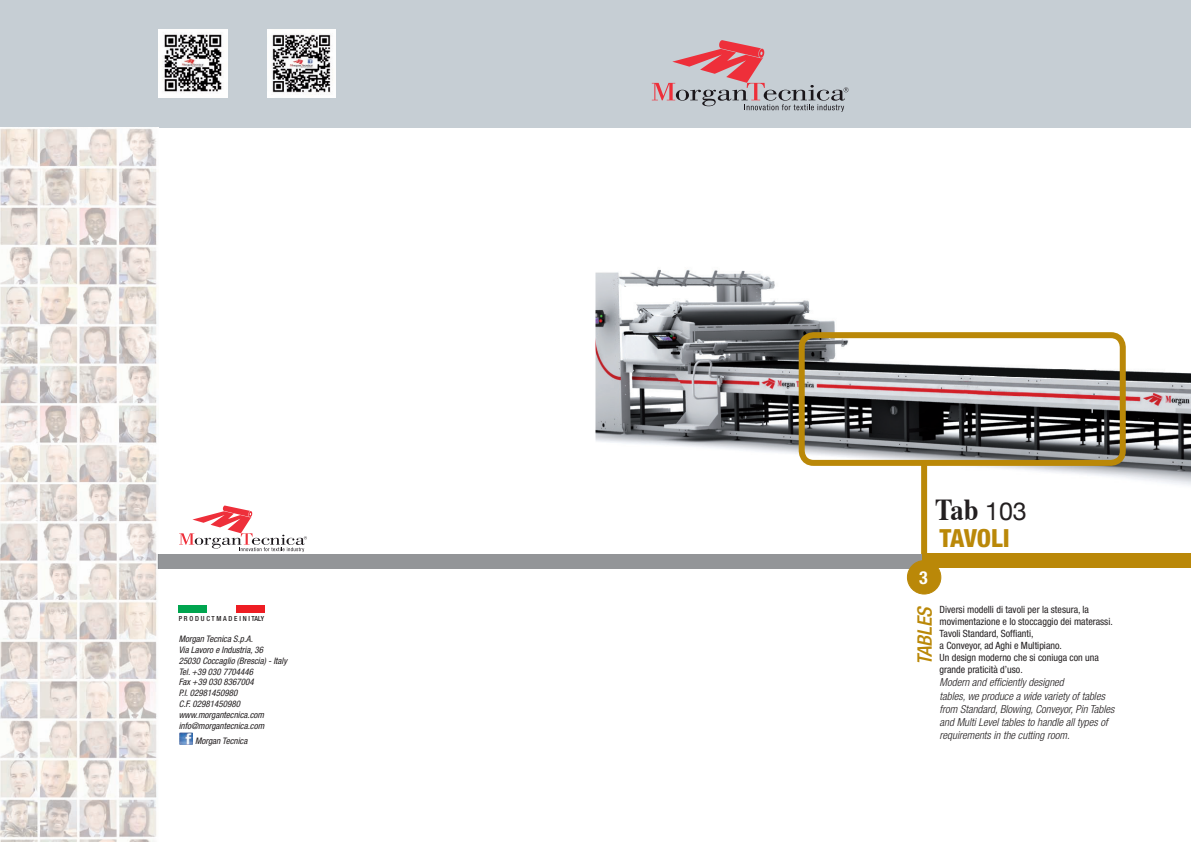
<style>
.page{position:relative;width:1191px;height:842px;background:#fff}
.page>*{position:absolute;margin:0;border:0;box-sizing:border-box;transform-origin:0 0}
.t1{font:700 30.4px "Times";color:#231f20;scale:.87 1}
.t2{font:800 condensed 25px "Helvetica Neue";letter-spacing:-.02em;color:#ba8808}
.t3{font:italic 500 condensed 20px "Helvetica Neue";color:#ba8808}
.t4{font:700 condensed 18px "Helvetica Neue";color:#fff}
.t5{font:italic 300 condensed 11px/13.2px "Helvetica Neue";color:#231f20}
.t6{font:condensed 10px/12.1px "Helvetica Neue";color:#231f20}
.t7{font:italic condensed 9px/10.8px "Helvetica Neue";color:#231f20}
.t8{font:500 condensed 7px "Helvetica Neue";color:#231f20}
.s1{font-family:"Helvetica Neue";font-weight:400;font-size:25px}
</style>
<div class="page">
<img style="left:595px;top:269px;width:596px;height:326px">
<div style="left:925px;top:554px;width:266px;height:14px;background:#ba8808"></div>
<div style="left:798px;top:332px;width:327px;height:134px;border:6px solid #ba8808;border-radius:12px"></div>
<div style="left:921px;top:463px;width:6px;height:112px;background:#ba8808"></div>
<div style="left:0;top:554px;width:921px;height:14px;background:#939598"></div>
<div style="left:907px;top:561px;width:33px;height:33px;background:#ba8808;border-radius:50%"></div>
<div style="left:907px;top:560px;width:34px;height:34px;border:1px solid #ba8808;border-radius:50%"></div>
<div style="left:0;top:0;width:1191px;height:128px;background:#c6ced4"></div>
<svg style="left:652px;top:40px;width:196px;height:72px"></svg>
<img style="left:0;top:128px;width:158px;height:714px">
<img style="left:0;top:554px;width:158px;height:14px">
<img style="left:158px;top:29px;width:70px;height:69px">
<img style="left:268px;top:29px;width:68px;height:68px">
<svg style="left:179px;top:505px;width:128px;height:47px"></svg>
<div style="left:179px;top:606px;width:28px;height:7px;background:#00a54f"></div>
<div style="left:237px;top:606px;width:28px;height:7px;background:#ee1d23"></div>
<svg style="left:180px;top:732px;width:12px;height:13px"></svg>
<p class="t8" style="left:179px;top:614px;width:87px">P R O D U C T M A D E I N I TALY</p>
<p class="t7" style="left:179px;top:633px;width:110px">Morgan Tecnica S.p.A.<br>Via Lavoro e Industria, 36<br>25030 Coccaglio (Brescia) - Italy<br>Tel. +39 030 7704446<br>Fax +39 030 8367004<br>P.I. 02981450980<br>C.F. 02981450980 www.morgantecnica.com info@morgantecnica.com</p>
<p class="t7" style="left:195px;top:735px;width:54px">Morgan Tecnica</p>
<h1 class="t1" style="left:935px;top:480px;width:107px">Tab <span class="s1">103</span></h1>
<h3 class="t4" style="left:919px;top:567px;width:10px">3</h3>
<h2 class="t2" style="left:939px;top:522px;width:72px">TAVOLI</h2>
<h3 class="t3" style="left:912px;top:665px;width:61px;rotate:-90deg">TABLES</h3>
<p class="t6" style="left:939px;top:603px;width:175px">Diversi modelli di tavoli per la stesura, la movimentazione e lo stoccaggio dei materassi.<br>Tavoli Standard, Soffianti,<br>a Conveyor, ad Aghi e Multipiano.<br>Un design moderno che si coniuga con una grande praticità d’uso.</p>
<p class="t5" style="left:939px;top:676px;width:176px">Modern and efficiently designed<br>tables, we produce a wide variety of tables from Standard, Blowing, Conveyor, Pin Tables and Multi Level tables to handle all types of requirements in the cutting room.</p>
</div>
